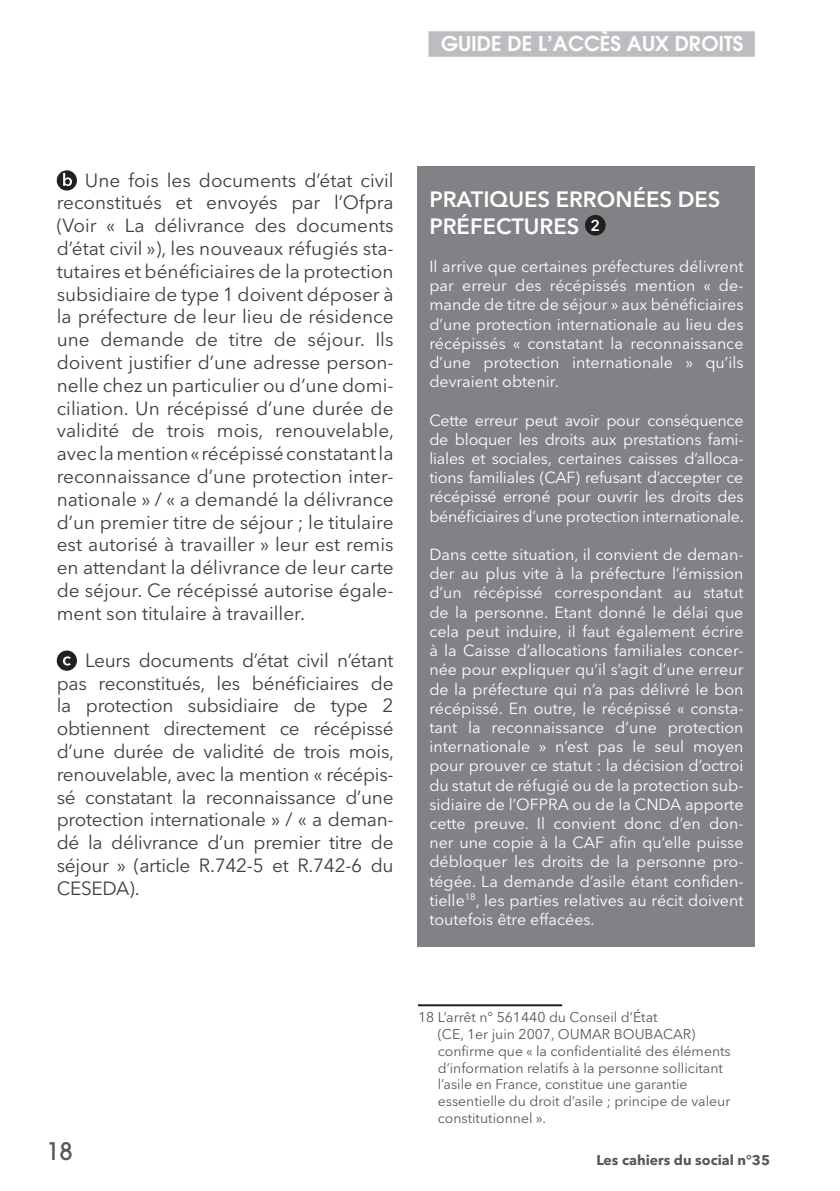
<style>
.page{position:relative;width:840px;height:1191px;background:#fff}
.page>*{position:absolute;margin:0;border:0;box-sizing:border-box;transform-origin:0 0}
.t1{font:500 24px "ITC Avant Garde Pro";color:#57585a}
.t2{font:600 22px/26.4px "Avenir Next LT Pro";color:#fff}
.t3{font:600 20.4px "ITC Avant Garde Pro";color:#fff}
.t4{font:19px/22.8px "Avenir Next LT Pro";letter-spacing:-.015em;color:#3e3e3f;text-align:justify}
.t5{font:16px/19.2px "Avenir Next LT Pro";color:#fff;text-align:justify}
.t6{font:14px/16.8px "Avenir Next LT Pro";color:#57585a}
.t7{font:700 14px "Avenir Next LT Pro";color:#57585a}
.s1{font-size:15.6px}
</style>
<div class="page">
<div style="left:428px;top:31px;width:326px;height:26px;background:#bcbdc0"></div>
<div style="left:417px;top:166px;width:337px;height:781px;background:#808285"></div>
<div style="left:57px;top:170px;width:20px;height:20px;background:#231f20;border-radius:50%"></div>
<svg style="left:63px;top:173px;width:9px;height:13px"></svg>
<div style="left:57px;top:650px;width:20px;height:20px;background:#231f20;border-radius:50%"></div>
<svg style="left:63px;top:656px;width:8px;height:9px"></svg>
<div style="left:584px;top:215px;width:21px;height:20px;background:#231f20;border-radius:50%"></div>
<hr style="left:418px;top:1004px;width:144px;height:2px;background:#231f20">
<p class="t3" style="left:441px;top:30px;width:304px">GUIDE DE L’ACCÈS AUX DROITS</p>
<p class="t4" style="left:57px;top:168px;width:339px;text-indent:28px">Une fois les documents d’état civil reconstitués et envoyés par l’Ofpra (Voir « La délivrance des documents d’état civil »), les nouveaux réfugiés sta&shy;tutaires et bénéficiaires de la protection subsidiaire de type 1 doivent déposer à la préfecture de leur lieu de résidence une demande de titre de séjour. Ils doivent justifier d’une adresse person&shy;nelle chez un particulier ou d’une domi&shy;ciliation. Un récépissé d’une durée de validité de trois mois, renouvelable, avec la mention « récépissé constatant la reconnaissance d’une protection inter&shy;nationale » / « a demandé la délivrance d’un premier titre de séjour ; le titulaire est autorisé à travailler » leur est remis en attendant la délivrance de leur carte de séjour. Ce récépissé autorise égale&shy;ment son titulaire à travailler.</p>
<p class="t4" style="left:57px;top:648px;width:339px;text-indent:28px">Leurs documents d’état civil n’étant pas reconstitués, les bénéficiaires de la protection subsidiaire de type 2 obtiennent directement ce récépissé d’une durée de validité de trois mois, renouvelable, avec la mention « récépis&shy;sé constatant la reconnaissance d’une protection internationale » / « a deman&shy;dé la délivrance d’un premier titre de séjour » (article R.742-5 et R.742-6 du CESEDA).</p>
<h2 class="t2" style="left:429px;top:186px;width:292px">PRATIQUES ERRONÉES DES<br>PRÉFECTURES <span class="s1">2</span></h2>
<p class="t5" style="left:429px;top:257px;width:315px">Il arrive que certaines préfectures délivrent par erreur des récépissés mention « de&shy;mande de titre de séjour » aux bénéficiaires d’une protection internationale au lieu des récépissés « constatant la reconnaissance d’une protection internationale » qu’ils devraient obtenir.</p>
<p class="t5" style="left:429px;top:410px;width:316px">Cette erreur peut avoir pour conséquence de bloquer les droits aux prestations fami&shy;liales et sociales, certaines caisses d’alloca&shy;tions familiales (CAF) refusant d’accepter ce récépissé erroné pour ouvrir les droits des bénéficiaires d’une protection internationale.</p>
<p class="t5" style="left:429px;top:545px;width:315px">Dans cette situation, il convient de deman&shy;der au plus vite à la préfecture l’émission d’un récépissé correspondant au statut de la personne. Etant donné le délai que cela peut induire, il faut également écrire à la Caisse d’allocations familiales concer&shy;née pour expliquer qu’il s’agit d’une erreur de la préfecture qui n’a pas délivré le bon récépissé. En outre, le récépissé « consta&shy;tant la reconnaissance d’une protection internationale » n’est pas le seul moyen pour prouver ce statut : la décision d’octroi du statut de réfugié ou de la protection sub&shy;sidiaire de l’OFPRA ou de la CNDA apporte cette preuve. Il convient donc d’en don&shy;ner une copie à la CAF afin qu’elle puisse débloquer les droits de la personne pro&shy;tégée. La demande d’asile étant confiden&shy;tielle<sup>18</sup>, les parties relatives au récit doivent toutefois être effacées.</p>
<h1 class="t1" style="left:46px;top:1136px;width:28px">18</h1>
<p class="t6" style="left:437px;top:1008px;width:294px;text-indent:-20px">18 L’arrêt n° 561440 du Conseil d’État<br>(CE, 1er juin 2007, OUMAR BOUBACAR) confirme que « la confidentialité des éléments d’information relatifs à la personne sollicitant l’asile en France, constitue une garantie essentielle du droit d’asile ; principe de valeur constitutionnel ».</p>
<p class="t7" style="left:596px;top:1151px;width:175px">Les cahiers du social n°35</p>
</div>
